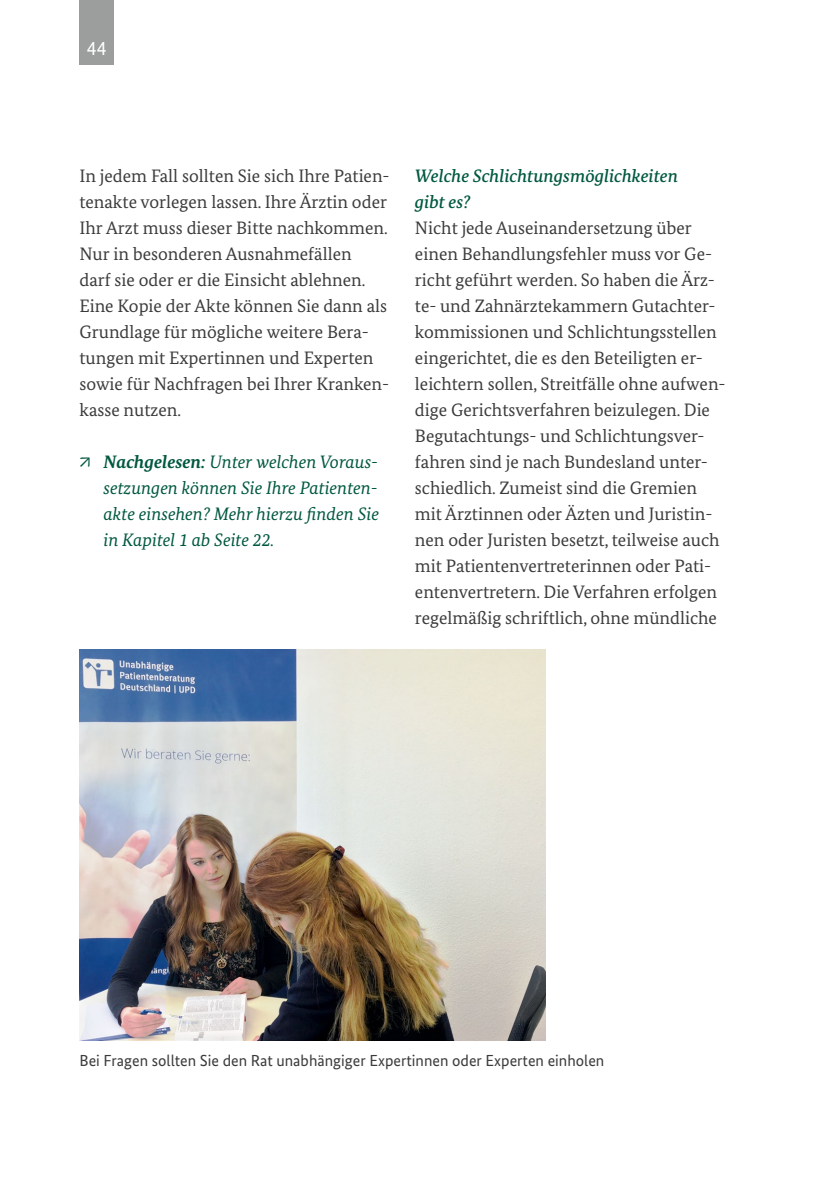
<style>
.page{position:relative;width:840px;height:1191px;background:#fff}
.page>*{position:absolute;margin:0;border:0;box-sizing:border-box;transform-origin:0 0}
.t1{font:20px "Bundes Sans";color:#fff}
.Inhalt_P-Copy{font:18px/26px "Bundes Serif";color:#3b3b3a}
.t2{font:italic 18px/26px "Bundes Serif";color:#005840;text-align:justify}
.Inhalt_H3-Zwischenüberschrift{font:italic 500 18px/26px "Bundes Serif";color:#005840}
.t3{font:16px "Bundes Sans";color:#3b3b3a}
.s1{font-style:normal}
.s2{font-weight:700}
</style>
<div class="page">
<div style="left:79px;top:0;width:35px;height:65px;background:#9c9d9d"></div>
<img style="left:79px;top:649px;width:466px;height:391px">
<p class="t1" style="left:87px;top:37px;width:21px">44</p>
<p class="Inhalt_P-Copy" style="left:79px;top:163px;width:311px">In jedem Fall sollten Sie sich Ihre Patien&shy;tenakte vorlegen lassen. Ihre Ärztin oder Ihr Arzt muss dieser Bitte nachkommen.<br>Nur in besonderen Ausnahmefällen<br>darf sie oder er die Einsicht ablehnen.<br>Eine Kopie der Akte können Sie dann als Grundlage für mögliche weitere Bera&shy;tungen mit Expertinnen und Experten sowie für Nachfragen bei Ihrer Kranken&shy;kasse nutzen.</p>
<p class="t2" style="left:103px;top:449px;width:277px;text-indent:-24px"><span class="s1">↗</span> <span class="s2">Nachgelesen:</span> Unter welchen Voraus&shy;setzungen können Sie Ihre Patienten&shy;akte einsehen? Mehr hierzu finden Sie in Kapitel 1 ab Seite 22.</p>
<h3 class="Inhalt_H3-Zwischenüberschrift" style="left:415px;top:163px;width:264px">Welche Schlichtungsmöglichkeiten gibt es?</h3>
<p class="Inhalt_P-Copy" style="left:415px;top:215px;width:312px">Nicht jede Auseinandersetzung über einen Behandlungsfehler muss vor Ge&shy;richt geführt werden. So haben die Ärz&shy;te- und Zahnärztekammern Gutachter&shy;kommissionen und Schlichtungsstellen eingerichtet, die es den Beteiligten er&shy;leichtern sollen, Streitfälle ohne aufwen&shy;dige Gerichtsverfahren beizulegen. Die Begutachtungs- und Schlichtungsver&shy;fahren sind je nach Bundesland unter&shy;schiedlich. Zumeist sind die Gremien mit Ärztinnen oder Äzten und Juristin&shy;nen oder Juristen besetzt, teilweise auch mit Patientenvertreterinnen oder Pati&shy;entenvertretern. Die Verfahren erfolgen regelmäßig schriftlich, ohne mündliche</p>
<p class="t3" style="left:79px;top:1051px;width:526px">Bei Fragen sollten Sie den Rat unabhängiger Expertinnen oder Experten einholen</p>
</div>
